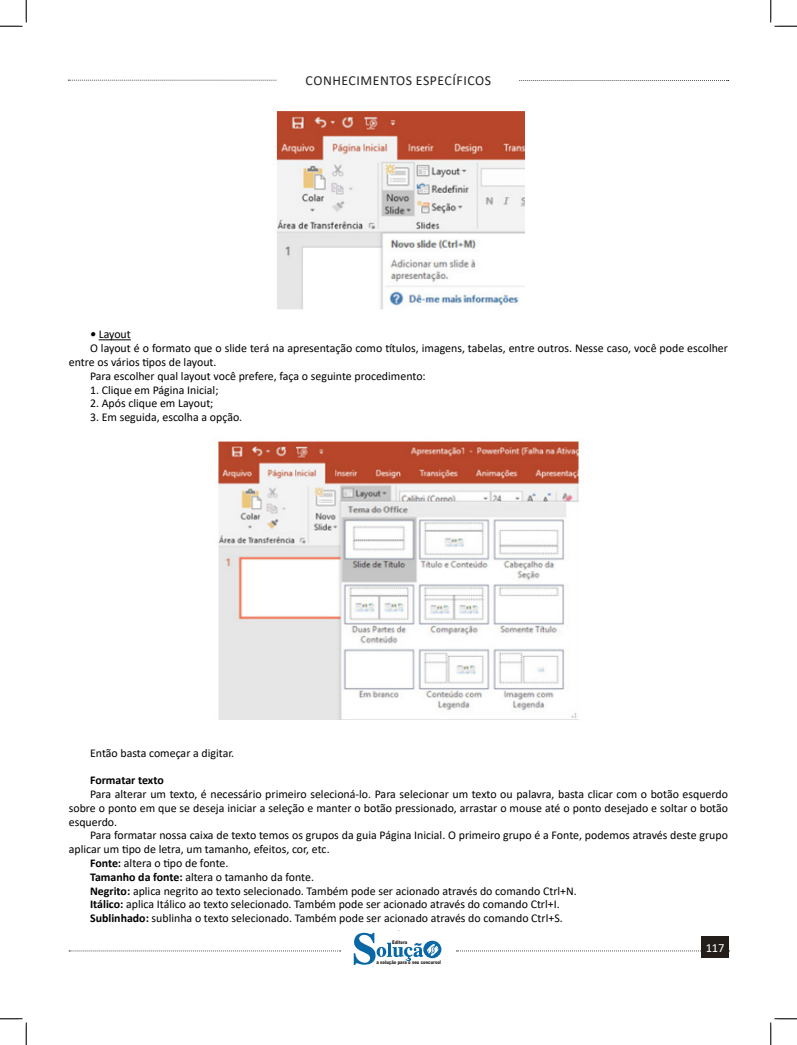
<style>
.page{position:relative;width:797px;height:1045px;background:#fff}
.page>*{position:absolute;margin:0;border:0;box-sizing:border-box;transform-origin:0 0}
.t1{font:13.75px "Calibri";letter-spacing:.04em;color:#231f20}
.t2{font:12.5px "Calibri";color:#fff}
.t3{font:11.88px/13.8px "Calibri";color:#000}
.t4{font:700 11.88px "Calibri";letter-spacing:-.01em;color:#000}
.t5{font:900 5px "Arial";color:#231f20;scale:.76 1}
.s1{font-weight:700;font-style:italic}
.s2{font-weight:700}
</style>
<div class="page">
<svg style="left:69px;top:950px;width:271px;height:1px"></svg>
<svg style="left:68px;top:80px;width:209px;height:1px"></svg>
<svg style="left:519px;top:80px;width:209px;height:1px"></svg>
<svg style="left:456px;top:950px;width:245px;height:1px"></svg>
<div style="left:701px;top:936px;width:28px;height:22px;background:#241e1b"></div>
<svg style="left:354px;top:930px;width:87px;height:35px"></svg>
<hr style="left:99px;top:339px;width:32px;height:1px;background:#000">
<img style="left:276px;top:111px;width:248px;height:199px">
<img style="left:218px;top:438px;width:361px;height:282px">
<svg style="left:0;top:0;width:27px;height:27px"></svg>
<svg style="left:0;top:1018px;width:27px;height:27px"></svg>
<svg style="left:770px;top:0;width:27px;height:27px"></svg>
<svg style="left:770px;top:1018px;width:27px;height:27px"></svg>
<p class="t1" style="left:305px;top:71px;width:187px">CONHECIMENTOS ESPECÍFICOS</p>
<p class="t3" style="left:90px;top:327px;width:42px"><span class="s1">•</span> Layout</p>
<p class="t3" style="left:69px;top:341px;width:660px;text-indent:21px">O layout é o formato que o slide terá na apresentação como títulos, imagens, tabelas, entre outros. Nesse caso, você pode escolher entre os vários tipos de layout.</p>
<p class="t3" style="left:90px;top:369px;width:337px">Para escolher qual layout você prefere, faça o seguinte procedimento:</p>
<p class="t3" style="left:90px;top:382px;width:130px">1. Clique em Página Inicial;</p>
<p class="t3" style="left:90px;top:396px;width:125px">2. Após clique em Layout;</p>
<p class="t3" style="left:90px;top:410px;width:154px">3. Em seguida, escolha a opção.</p>
<p class="t3" style="left:90px;top:746px;width:146px">Então basta começar a digitar.</p>
<p class="t4" style="left:90px;top:772px;width:75px">Formatar texto</p>
<p class="t3" style="left:69px;top:787px;width:660px;text-align:justify;text-indent:21px">Para alterar um texto, é necessário primeiro selecioná-lo. Para selecionar um texto ou palavra, basta clicar com o botão esquerdo sobre o ponto em que se deseja iniciar a seleção e manter o botão pressionado, arrastar o mouse até o ponto desejado e soltar o botão esquerdo.</p>
<p class="t3" style="left:69px;top:828px;width:660px;text-indent:21px">Para formatar nossa caixa de texto temos os grupos da guia Página Inicial. O primeiro grupo é a Fonte, podemos através deste grupo aplicar um tipo de letra, um tamanho, efeitos, cor, etc.</p>
<p class="t3" style="left:90px;top:856px;width:140px"><span class="s2">Fonte:</span> altera o tipo de fonte.</p>
<p class="t3" style="left:90px;top:869px;width:225px"><span class="s2">Tamanho da fonte:</span> altera o tamanho da fonte.</p>
<p class="t3" style="left:90px;top:883px;width:488px"><span class="s2">Negrito:</span> aplica negrito ao texto selecionado. Também pode ser acionado através do comando Ctrl+N.</p>
<p class="t3" style="left:90px;top:897px;width:471px"><span class="s2">Itálico:</span> aplica Itálico ao texto selecionado. Também pode ser acionado através do comando Ctrl+I.</p>
<p class="t3" style="left:90px;top:911px;width:474px"><span class="s2">Sublinhado:</span> sublinha o texto selecionado. Também pode ser acionado através do comando Ctrl+S.</p>
<p class="t5" style="left:392px;top:939px;width:21px">Editora</p>
<p class="t5" style="left:376px;top:959px;width:86px">a solução para o seu concurso!</p>
<p class="t2" style="left:706px;top:939px;width:20px">117</p>
</div>
